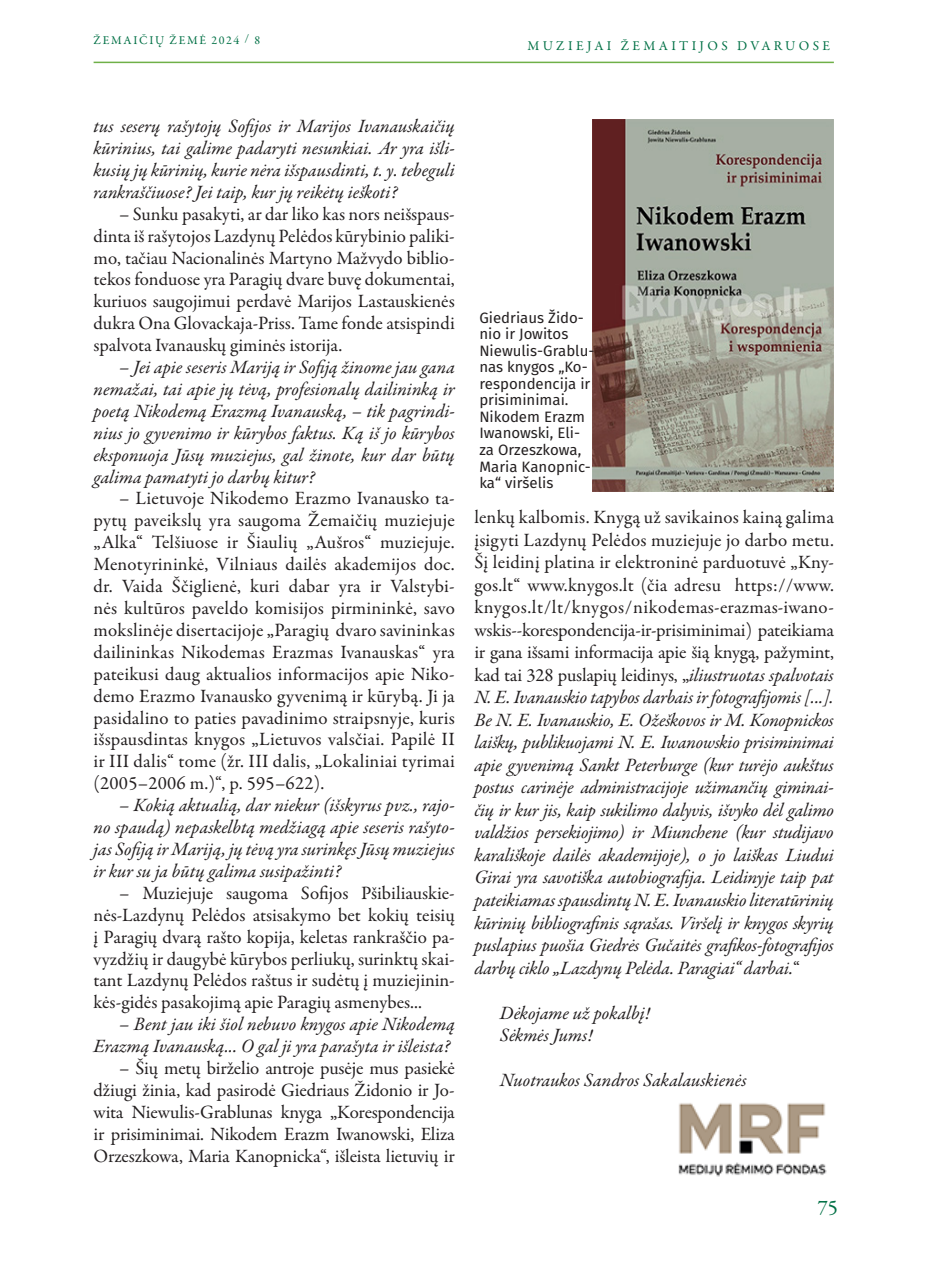
<style>
.page{position:relative;width:936px;height:1276px;background:#fff}
.page>*{position:absolute;margin:0;border:0;box-sizing:border-box;transform-origin:0 0}
.t1{font:21px "Garamond Premr Pro";color:#017045}
.tekstas{font:italic 18.9px/22.5px "Garamond Premr Pro";letter-spacing:-.005em;color:#231f20;text-align:justify}
.tekstas-2{font:18.9px/21.9px "Garamond Premr Pro";color:#231f20;text-align:justify}
.parašas{font:15px/16.5px "Fira Sans";color:#231f20}
.t2{font:13.5px "Garamond Premr Pro";letter-spacing:.25em;color:#017045}
.t3{font:12px "Garamond Premr Pro";letter-spacing:.14em;color:#017045}
.s1{font-style:normal}
</style>
<div class="page">
<hr style="left:94px;top:62px;width:739px;height:1px;background:#6fb048">
<img style="left:592px;top:119px;width:241px;height:373px">
<img style="left:678px;top:1103px;width:149px;height:74px">
<p class="t3" style="left:94px;top:33px;width:168px">ŽEMAIČIŲ ŽEMĖ 2024 / 8</p>
<p class="t2" style="left:527px;top:38px;width:304px">MUZIEJAI ŽEMAITIJOS DVARUOSE</p>
<p class="tekstas" style="left:94px;top:116px;width:363px;line-height:21.9px">tus seserų rašytojų Sofijos ir Marijos Ivanauskaičių kūrinius, tai galime padaryti nesunkiai. Ar yra išli&shy;kusių jų kūrinių, kurie nėra išspausdinti, t. y. tebeguli rankraščiuose? Jei taip, kur jų reikėtų ieškoti?</p>
<p class="tekstas-2" style="left:94px;top:203px;width:362px;text-indent:26px">– Sunku pasakyti, ar dar liko kas nors neišspaus&shy;dinta iš rašytojos Lazdynų Pelėdos kūrybinio paliki&shy;mo, tačiau Nacionalinės Martyno Mažvydo biblio&shy;tekos fonduose yra Paragių dvare buvę dokumentai, kuriuos saugojimui perdavė Marijos Lastauskienės dukra Ona Glovackaja-Priss. Tame fonde atsispindi spalvota Ivanauskų giminės istorija.</p>
<p class="tekstas" style="left:94px;top:357px;width:363px;line-height:21.9px;text-indent:26px">– Jei apie seseris Mariją ir Sofiją žinome jau gana nemažai, tai apie jų tėvą, profesionalų dailininką ir poetą Nikodemą Erazmą Ivanauską, – tik pagrindi&shy;nius jo gyvenimo ir kūrybos faktus. Ką iš jo kūrybos eksponuoja Jūsų muziejus, gal žinote, kur dar būtų galima pamatyti jo darbų kitur?</p>
<p class="tekstas-2" style="left:94px;top:488px;width:363px;text-indent:26px">– Lietuvoje Nikodemo Erazmo Ivanausko ta&shy;pytų paveikslų yra saugoma Žemaičių muziejuje „Alka“ Telšiuose ir Šiaulių „Aušros“ muziejuje.<br>Menotyrininkė, Vilniaus dailės akademijos doc. dr. Vaida Ščiglienė, kuri dabar yra ir Valstybi&shy;nės kultūros paveldo komisijos pirmininkė, savo mokslinėje disertacijoje „Paragių dvaro savininkas dailininkas Nikodemas Erazmas Ivanauskas“ yra pateikusi daug aktualios informacijos apie Niko&shy;demo Erazmo Ivanausko gyvenimą ir kūrybą. Ji ja pasidalino to paties pavadinimo straipsnyje, kuris išspausdintas knygos „Lietuvos valsčiai. Papilė II ir III dalis“ tome (žr. III dalis, „Lokaliniai tyrimai (2005–2006 m.)“, p. 595–622).</p>
<p class="tekstas" style="left:94px;top:795px;width:363px;line-height:21.9px;text-indent:26px">– Kokią aktualią, dar niekur (išskyrus pvz., rajo&shy;no spaudą) nepaskelbtą medžiagą apie seseris rašyto&shy;jas Sofiją ir Mariją, jų tėvą yra surinkęs Jūsų muziejus ir kur su ja būtų galima susipažinti?</p>
<p class="tekstas-2" style="left:94px;top:882px;width:362px;text-indent:26px">– Muziejuje saugoma Sofijos Pšibiliauskie&shy;nės-Lazdynų Pelėdos atsisakymo bet kokių teisių į Paragių dvarą rašto kopija, keletas rankraščio pa&shy;vyzdžių ir daugybė kūrybos perliukų, surinktų skai&shy;tant Lazdynų Pelėdos raštus ir sudėtų į muziejinin&shy;kės-gidės pasakojimą apie Paragių asmenybes...</p>
<p class="tekstas" style="left:94px;top:1014px;width:363px;line-height:21.9px;text-align:right">– Bent jau iki šiol nebuvo knygos apie Nikodemą<br>Erazmą Ivanauską... O gal ji yra parašyta ir išleista?</p>
<p class="tekstas-2" style="left:94px;top:1057px;width:363px;text-indent:26px">– Šių metų birželio antroje pusėje mus pasiekė džiugi žinia, kad pasirodė Giedriaus Židonio ir Jo&shy;wita Niewulis-Grablunas knyga „Korespondencija ir prisiminimai. Nikodem Erazm Iwanowski, Eliza Orzeszkowa, Maria Kanopnicka“, išleista lietuvių ir</p>
<p class="parašas" style="left:479px;top:310px;width:106px">Giedriaus Žido-</p>
<p class="parašas" style="left:479px;top:327px;width:90px">nio ir Jowitos</p>
<p class="parašas" style="left:479px;top:343px;width:117px">Niewulis-Grablu&shy;nas knygos „Ko-</p>
<p class="parašas" style="left:479px;top:376px;width:112px">respondencija ir prisiminimai.</p>
<p class="parašas" style="left:479px;top:409px;width:107px">Nikodem Erazm<br>Iwanowski, Eli-</p>
<p class="parašas" style="left:479px;top:442px;width:113px">za Orzeszkowa,<br>Maria Kanopnic&shy;ka“ viršelis</p>
<p class="tekstas" style="left:474px;top:507px;width:361px"><span class="s1">lenkų kalbomis. Knygą už savikainos kainą galima įsigyti Lazdynų Pelėdos muziejuje jo darbo metu.<br>Šį leidinį platina ir elektroninė parduotuvė „Kny&shy;gos.lt“ www.knygos.lt (čia adresu https://www. knygos.lt/lt/knygos/nikodemas-erazmas-iwano&shy;wskis--korespondencija-ir-prisiminimai) pateikiama ir gana išsami informacija apie šią knygą, pažymint, kad tai 328 puslapių leidinys, „</span>iliustruotas spalvotais N. E. Ivanauskio tapybos darbais ir fotografijomis [...].<br>Be N. E. Ivanauskio, E. Ožeškovos ir M. Konopnickos laiškų, publikuojami N. E. Iwanowskio prisiminimai apie gyvenimą Sankt Peterburge (kur turėjo aukštus postus carinėje administracijoje užimančių giminai&shy;čių ir kur jis, kaip sukilimo dalyvis, išvyko dėl galimo valdžios persekiojimo) ir Miunchene (kur studijavo karališkoje dailės akademijoje), o jo laiškas Liudui Girai yra savotiška autobiografija. Leidinyje taip pat pateikiamas spausdintų N. E. Ivanauskio literatūrinių kūrinių bibliografinis sąrašas. Viršelį ir knygos skyrių puslapius puošia Giedrės Gučaitės grafikos-fotografijos darbų ciklo „Lazdynų Pelėda. Paragiai“ darbai.<span class="s1">“</span></p>
<p class="tekstas" style="left:500px;top:1002px;width:152px">Dėkojame už pokalbį!</p>
<p class="tekstas" style="left:500px;top:1025px;width:94px">Sėkmės Jums!</p>
<p class="tekstas" style="left:500px;top:1070px;width:248px">Nuotraukos Sandros Sakalauskienės</p>
<p class="t1" style="left:817px;top:1195px;width:22px">75</p>
</div>
